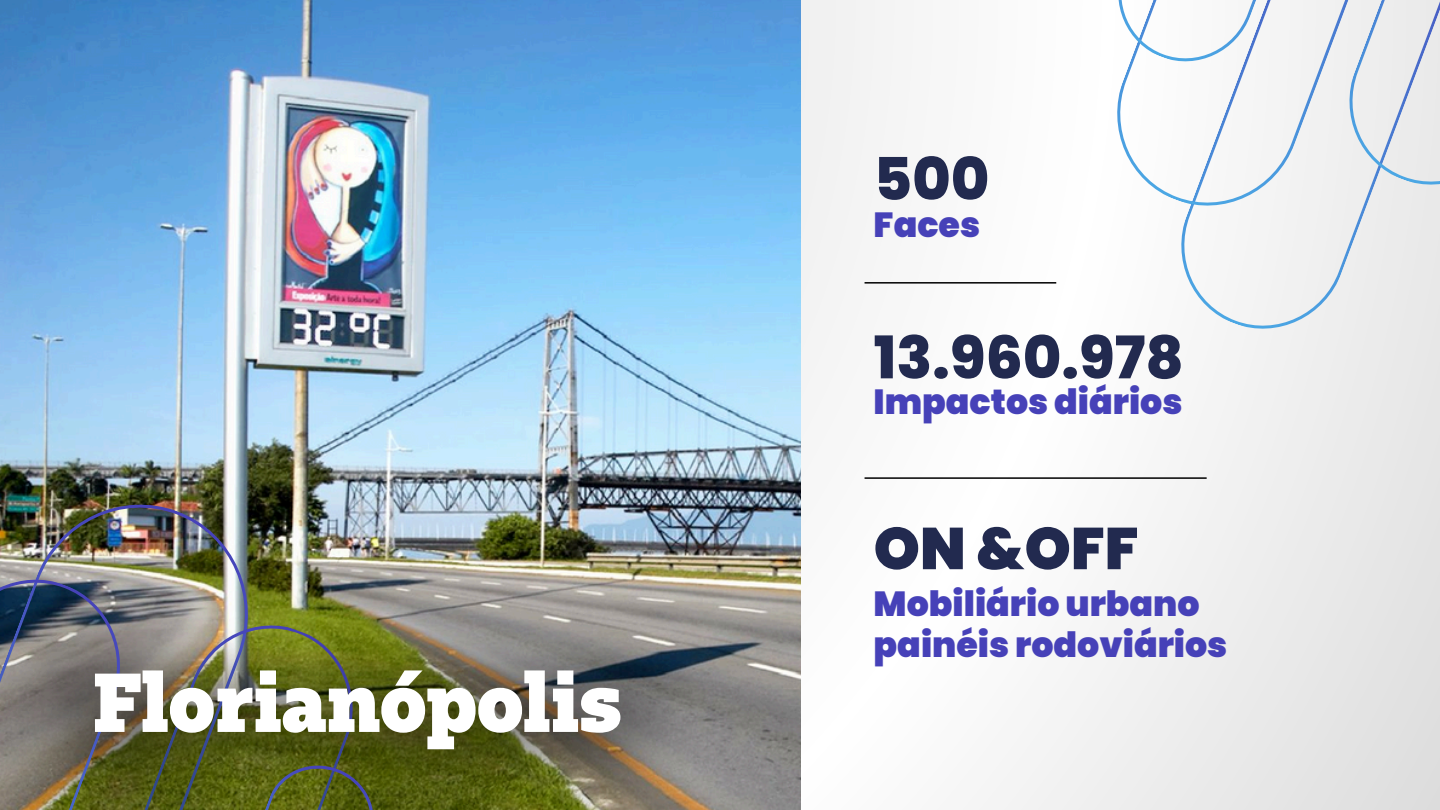
<style>
.page{position:relative;width:1440px;height:810px;background:#fff}
.page>*{position:absolute;margin:0;border:0;box-sizing:border-box;transform-origin:0 0}
.t1{font:900 78.8px "Bw Glenn Slab";color:#fff}
.t2{font:800 58.8px "Poppins";color:#222a4f}
.t3{font:900 58.8px "Poppins";color:#222a4f}
.t4{font:900 34.8px "Poppins";color:#4641b8}
</style>
<div class="page">
<svg style="left:801px;top:0;width:639px;height:810px;fill:#f6f6f6"></svg>
<div style="left:1170px;top:195px;width:270px;height:145px;background:#f0f0f0"></div>
<svg style="left:1105px;top:0;width:320px;height:218px"></svg>
<img style="left:0;top:0;width:801px;height:810px">
<img style="left:0;top:490px;width:262px;height:112px">
<img style="left:141px;top:597px;width:507px;height:213px">
<img style="left:131px;top:602px;width:167px;height:208px">
<svg style="left:234px;top:759px;width:146px;height:51px;background:#565f1c"></svg>
<img style="left:0;top:568px;width:131px;height:242px">
<svg style="left:1109px;top:0;width:331px;height:195px"></svg>
<hr style="left:865px;top:282px;width:191px;height:2px;background:#000">
<hr style="left:865px;top:477px;width:342px;height:2px;background:#000">
<p class="t1" style="left:92px;top:655px;width:531px">Florianópolis</p>
<p class="t2" style="left:874px;top:138px;width:117px">500</p>
<h1 class="t4" style="left:874px;top:201px;width:108px">Faces</h1>
<p class="t2" style="left:874px;top:317px;width:312px">13.960.978</p>
<p class="t4" style="left:874px;top:378px;width:310px">Impactos diários</p>
<h2 class="t3" style="left:874px;top:507px;width:266px">ON &amp;OFF</h2>
<p class="t4" style="left:874px;top:579px;width:328px">Mobiliário urbano</p>
<p class="t4" style="left:874px;top:620px;width:355px">painéis rodoviários</p>
</div>
